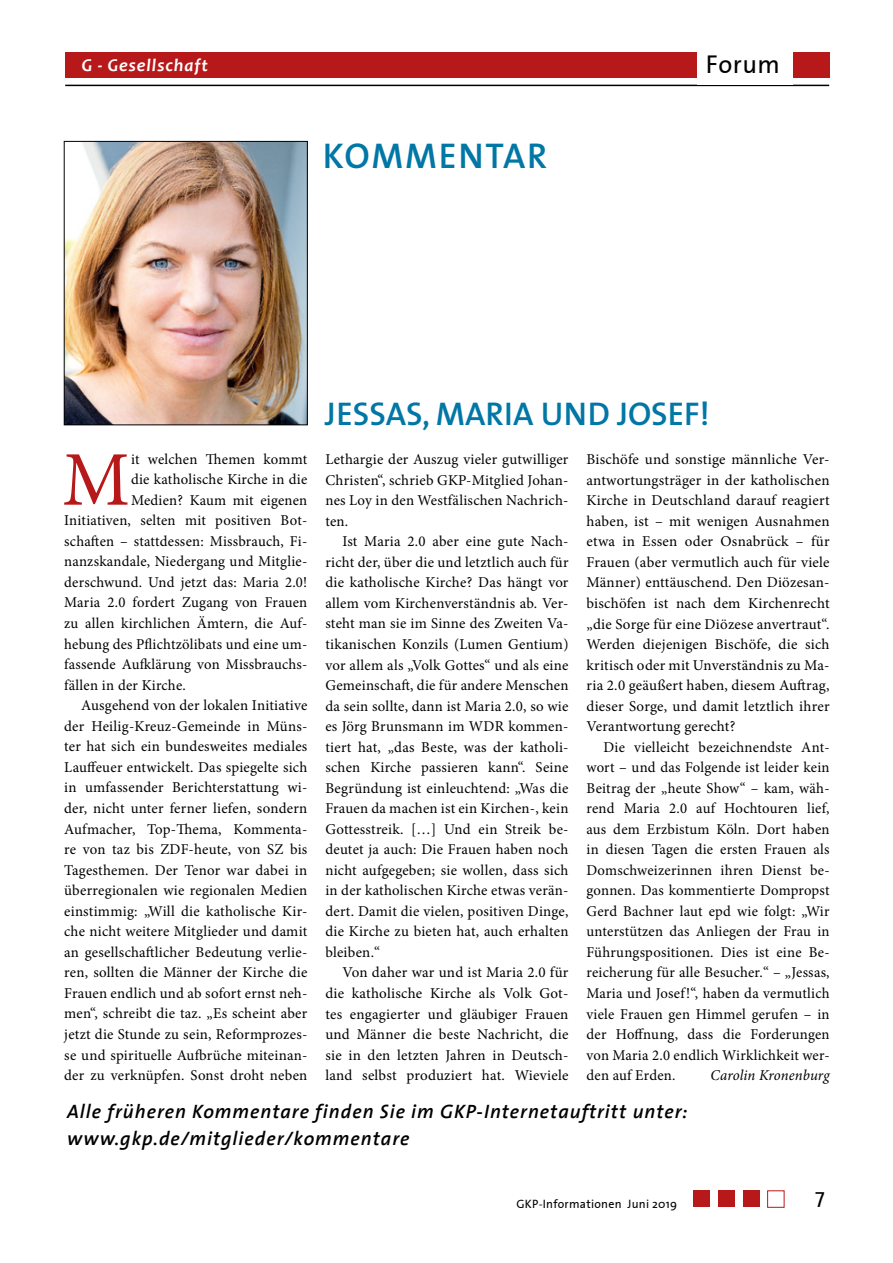
<style>
.page{position:relative;width:893px;height:1263px;background:#fff}
.page>*{position:absolute;margin:0;border:0;box-sizing:border-box;transform-origin:0 0}
.t1{font:77.25px "Minion Pro";color:#b7181a}
.t2{font:600 36px "The Sans";letter-spacing:.05em;color:#0077a5}
.t3{font:600 33px "The Sans";color:#0077a5}
.t4{font:25.5px "The Sans Plain";letter-spacing:.02em;color:#000}
.t5{font:21px "The Sans Plain";color:#000}
.t6{font:italic 600 19.5px/27px "The Sans";letter-spacing:.05em;color:#000}
.t7{font:italic 700 18px "Candara";letter-spacing:.05em;color:#fff}
.t8{font:15px/20.5px "Minion Pro";letter-spacing:.015em;color:#000;text-align:justify}
.t9{font:italic 15px "Minion Pro";letter-spacing:.005em;color:#000}
.t10{font:12px "The Sans Plain";letter-spacing:.02em;color:#000}
</style>
<div class="page">
<hr style="left:65px;top:85px;width:764px;height:1px;background:#000">
<div style="left:65px;top:52px;width:764px;height:26px;background:#b7181a"></div>
<div style="left:697px;top:47px;width:96px;height:38px;background:#fff"></div>
<div style="left:693px;top:1190px;width:17px;height:17px;background:#b7181a"></div>
<div style="left:743px;top:1190px;width:16px;height:17px;background:#b7181a"></div>
<div style="left:718px;top:1190px;width:17px;height:17px;background:#b7181a"></div>
<div style="left:767px;top:1190px;width:17px;height:18px;border:1px solid #b7181a"></div>
<img style="left:66px;top:143px;width:240px;height:280px">
<div style="left:64px;top:141px;width:244px;height:284px;border:1px solid #000"></div>
<p class="t7" style="left:82px;top:53px;width:128px">G - Gesellschaft</p>
<h3 class="t4" style="left:706px;top:43px;width:76px">Forum</h3>
<h2 class="t2" style="left:323px;top:125px;width:226px">KOMMENTAR</h2>
<h1 class="t1" style="left:62px;top:428px;width:69px">M</h1>
<p class="t8" style="left:131px;top:449px;width:178px">it welchen Themen kommt</p>
<p class="t8" style="left:131px;top:469px;width:178px">die katholische Kirche in die</p>
<p class="t8" style="left:131px;top:490px;width:178px">Medien? Kaum mit eigenen</p>
<p class="t8" style="left:64px;top:510px;width:245px">Initiativen, selten mit positiven Bot-</p>
<p class="t8" style="left:64px;top:531px;width:245px">schaften – stattdessen: Missbrauch, Fi-</p>
<p class="t8" style="left:64px;top:551px;width:245px">nanzskandale, Niedergang und Mitglie-</p>
<p class="t8" style="left:64px;top:572px;width:245px">derschwund. Und jetzt das: Maria 2.0!</p>
<p class="t8" style="left:64px;top:592px;width:245px">Maria 2.0 fordert Zugang von Frauen</p>
<p class="t8" style="left:64px;top:613px;width:245px">zu allen kirchlichen Ämtern, die Auf-</p>
<p class="t8" style="left:64px;top:633px;width:245px">hebung des Pflichtzölibats und eine um-</p>
<p class="t8" style="left:64px;top:654px;width:245px">fassende Aufklärung von Missbrauchs-</p>
<p class="t8" style="left:64px;top:675px;width:123px">fällen in der Kirche.</p>
<p class="t8" style="left:81px;top:695px;width:228px">Ausgehend von der lokalen Initiative</p>
<p class="t8" style="left:64px;top:716px;width:245px">der Heilig-Kreuz-Gemeinde in Müns-</p>
<p class="t8" style="left:64px;top:736px;width:245px">ter hat sich ein bundesweites mediales</p>
<p class="t8" style="left:64px;top:757px;width:245px">Lauffeuer entwickelt. Das spiegelte sich</p>
<p class="t8" style="left:64px;top:777px;width:245px">in umfassender Berichterstattung wi-</p>
<p class="t8" style="left:64px;top:798px;width:245px">der, nicht unter ferner liefen, sondern</p>
<p class="t8" style="left:64px;top:818px;width:245px">Aufmacher, Top-Thema, Kommenta-</p>
<p class="t8" style="left:64px;top:839px;width:245px">re von taz bis ZDF-heute, von SZ bis</p>
<p class="t8" style="left:64px;top:860px;width:245px">Tagesthemen. Der Tenor war dabei in</p>
<p class="t8" style="left:64px;top:880px;width:245px">überregionalen wie regionalen Medien</p>
<p class="t8" style="left:64px;top:901px;width:245px">einstimmig: „Will die katholische Kir-</p>
<p class="t8" style="left:64px;top:921px;width:245px">che nicht weitere Mitglieder und damit</p>
<p class="t8" style="left:64px;top:942px;width:245px">an gesellschaftlicher Bedeutung verlie-</p>
<p class="t8" style="left:64px;top:962px;width:245px">ren, sollten die Männer der Kirche die</p>
<p class="t8" style="left:64px;top:983px;width:245px">Frauen endlich und ab sofort ernst neh-</p>
<p class="t8" style="left:64px;top:1003px;width:245px">men“, schreibt die taz. „Es scheint aber</p>
<p class="t8" style="left:64px;top:1024px;width:245px">jetzt die Stunde zu sein, Reformprozes-</p>
<p class="t8" style="left:64px;top:1044px;width:245px">se und spirituelle Aufbrüche miteinan-</p>
<p class="t8" style="left:64px;top:1065px;width:245px">der zu verknüpfen. Sonst droht neben</p>
<h3 class="t3" style="left:325px;top:387px;width:386px">JESSAS, MARIA UND JOSEF!</h3>
<p class="t8" style="left:325px;top:449px;width:245px">Lethargie der Auszug vieler gutwilliger Christen“, schrieb GKP-Mitglied Johan&shy;nes Loy in den Westfälischen Nachrich&shy;ten.</p>
<p class="t8" style="left:325px;top:531px;width:245px;text-indent:17px">Ist Maria 2.0 aber eine gute Nach&shy;richt der, über die und letztlich auch für die katholische Kirche? Das hängt vor allem vom Kirchenverständnis ab. Ver&shy;steht man sie im Sinne des Zweiten Va&shy;tikanischen Konzils (Lumen Gentium) vor allem als „Volk Gottes“ und als eine Gemeinschaft, die für andere Menschen da sein sollte, dann ist Maria 2.0, so wie es Jörg Brunsmann im WDR kommen&shy;tiert hat, „das Beste, was der katholi&shy;schen Kirche passieren kann“. Seine Begründung ist einleuchtend: „Was die Frauen da machen ist ein Kirchen-, kein Gottesstreik. […] Und ein Streik be&shy;deutet ja auch: Die Frauen haben noch nicht aufgegeben; sie wollen, dass sich in der katholischen Kirche etwas verän&shy;dert. Damit die vielen, positiven Dinge, die Kirche zu bieten hat, auch erhalten bleiben.“</p>
<p class="t8" style="left:325px;top:962px;width:245px;text-indent:17px">Von daher war und ist Maria 2.0 für die katholische Kirche als Volk Got&shy;tes engagierter und gläubiger Frauen und Männer die beste Nachricht, die sie in den letzten Jahren in Deutsch&shy;land selbst produziert hat. Wieviele</p>
<p class="t8" style="left:586px;top:449px;width:245px">Bischöfe und sonstige männliche Ver&shy;antwortungsträger in der katholischen Kirche in Deutschland darauf reagiert haben, ist – mit wenigen Ausnahmen etwa in Essen oder Osnabrück – für Frauen (aber vermutlich auch für viele Männer) enttäuschend. Den Diözesan&shy;bischöfen ist nach dem Kirchenrecht „die Sorge für eine Diözese anvertraut“.<br>Werden diejenigen Bischöfe, die sich kritisch oder mit Unverständnis zu Ma&shy;ria 2.0 geäußert haben, diesem Auftrag, dieser Sorge, und damit letztlich ihrer Verantwortung gerecht?</p>
<p class="t8" style="left:586px;top:737px;width:245px;text-indent:17px">Die vielleicht bezeichnendste Ant&shy;wort – und das Folgende ist leider kein Beitrag der „heute Show“ – kam, wäh&shy;rend Maria 2.0 auf Hochtouren lief, aus dem Erzbistum Köln. Dort haben in diesen Tagen die ersten Frauen als Domschweizerinnen ihren Dienst be&shy;gonnen. Das kommentierte Dompropst Gerd Bachner laut epd wie folgt: „Wir unterstützen das Anliegen der Frau in Führungspositionen. Dies ist eine Be&shy;reicherung für alle Besucher.“ – „Jessas, Maria und Josef!“, haben da vermutlich viele Frauen gen Himmel gerufen – in der Hoffnung, dass die Forderungen von Maria 2.0 endlich Wirklichkeit wer&shy;den auf Erden.</p>
<p class="t9" style="left:710px;top:1065px;width:121px">Carolin Kronenburg</p>
<h3 class="t6" style="left:67px;top:1097px;width:622px">Alle früheren Kommentare finden Sie im GKP-Internetauftritt unter: www.gkp.de/mitglieder/kommentare</h3>
<p class="t10" style="left:516px;top:1194px;width:162px">GKP-Informationen Juni 2019</p>
<h3 class="t5" style="left:815px;top:1178px;width:11px">7</h3>
</div>
